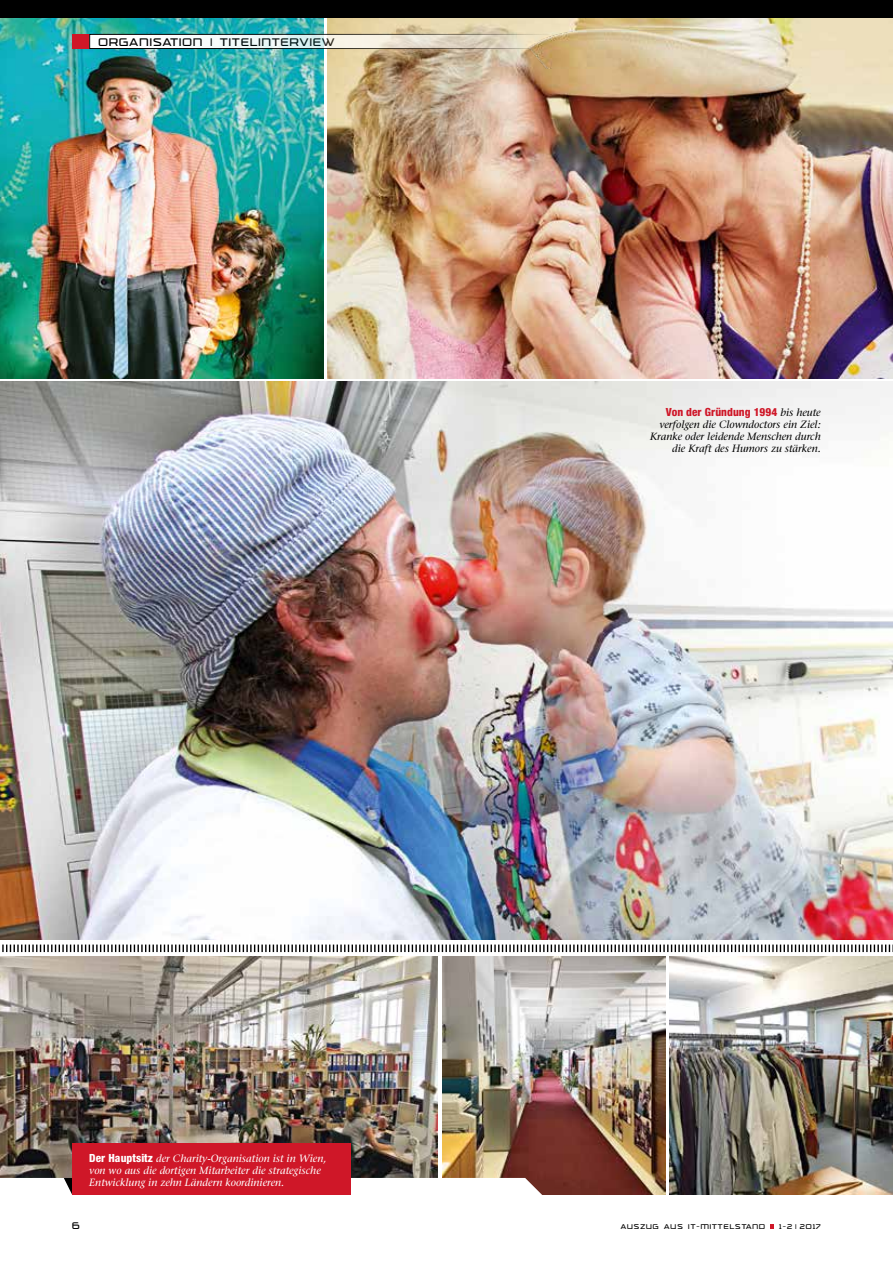
<style>
.page{position:relative;width:893px;height:1263px;background:#fff}
.page>*{position:absolute;margin:0;border:0;box-sizing:border-box;transform-origin:0 0}
.t1{font:12px "Trade Marker Light Alt";letter-spacing:.1em;color:#000}
.t2{font:800 condensed 11.25px "Helvetica Neue";letter-spacing:.005em;color:#cf1728}
.t3{font:italic 10.5px/12px "Stone Serif";color:#fff}
.t4{font:italic 10.5px/12px "Stone Serif";color:#000;text-align:right}
.t5{font:10.5px "Trade Marker Light Alt";color:#000}
.t6{font:7.5px "Trade Marker Light Alt";letter-spacing:.14em;color:#000}
.s1{font-family:"Helvetica Neue";font-weight:800;font-style:normal;font-stretch:condensed;font-size:11.25px}
.s2{font-family:"Stone Serif";font-weight:400;font-style:italic;font-stretch:normal;font-size:10.5px;color:#000}
</style>
<div class="page">
<svg style="left:770px;top:1224px;width:4px;height:5px"></svg>
<img style="left:0;top:957px;width:438px;height:221px">
<img style="left:670px;top:957px;width:223px;height:238px">
<img style="left:442px;top:957px;width:223px;height:238px">
<img style="left:0;top:382px;width:893px;height:558px">
<img style="left:0;top:17px;width:323px;height:361px">
<img style="left:327px;top:17px;width:566px;height:361px">
<svg style="left:64px;top:1178px;width:478px;height:17px"></svg>
<div style="left:72px;top:1144px;width:279px;height:51px;background:#cf1728"></div>
<div style="left:72px;top:34px;width:17px;height:15px;background:#cf1728"></div>
<svg style="left:91px;top:36px;width:233px;height:11px"></svg>
<div style="left:89px;top:34px;width:557px;height:15px;border:1px solid #000"></div>
<div style="left:0;top:0;width:893px;height:17px;background:#000"></div>
<svg style="left:2px;top:944px;width:891px;height:9px"></svg>
<img style="left:327px;top:17px;width:406px;height:51px">
<p class="t1" style="left:99px;top:35px;width:237px">ORGANISATION | TITELINTERVIEW</p>
<p class="t3" style="left:89px;top:1152px;width:239px"><span class="s1">Der Hauptsitz</span> der Charity-Organisation ist in Wien, von wo aus die dortigen Mitarbeiter die strategische<br>Entwicklung in zehn Ländern koordinieren.</p>
<p class="t2" style="left:666px;top:404px;width:156px">Von der Gründung 1994 <span class="s2">bis heute</span></p>
<p class="t4" style="left:650px;top:418px;width:172px">verfolgen die Clowndoctors ein Ziel:<br>Kranke oder leidende Menschen durch die Kraft des Humors zu stärken.</p>
<p class="t5" style="left:72px;top:1219px;width:9px">6</p>
<p class="t6" style="left:621px;top:1222px;width:146px">AUSZUG AUS IT-MITTELSTAND</p>
<p class="t6" style="left:779px;top:1222px;width:43px">1-2 | 2017</p>
</div>
